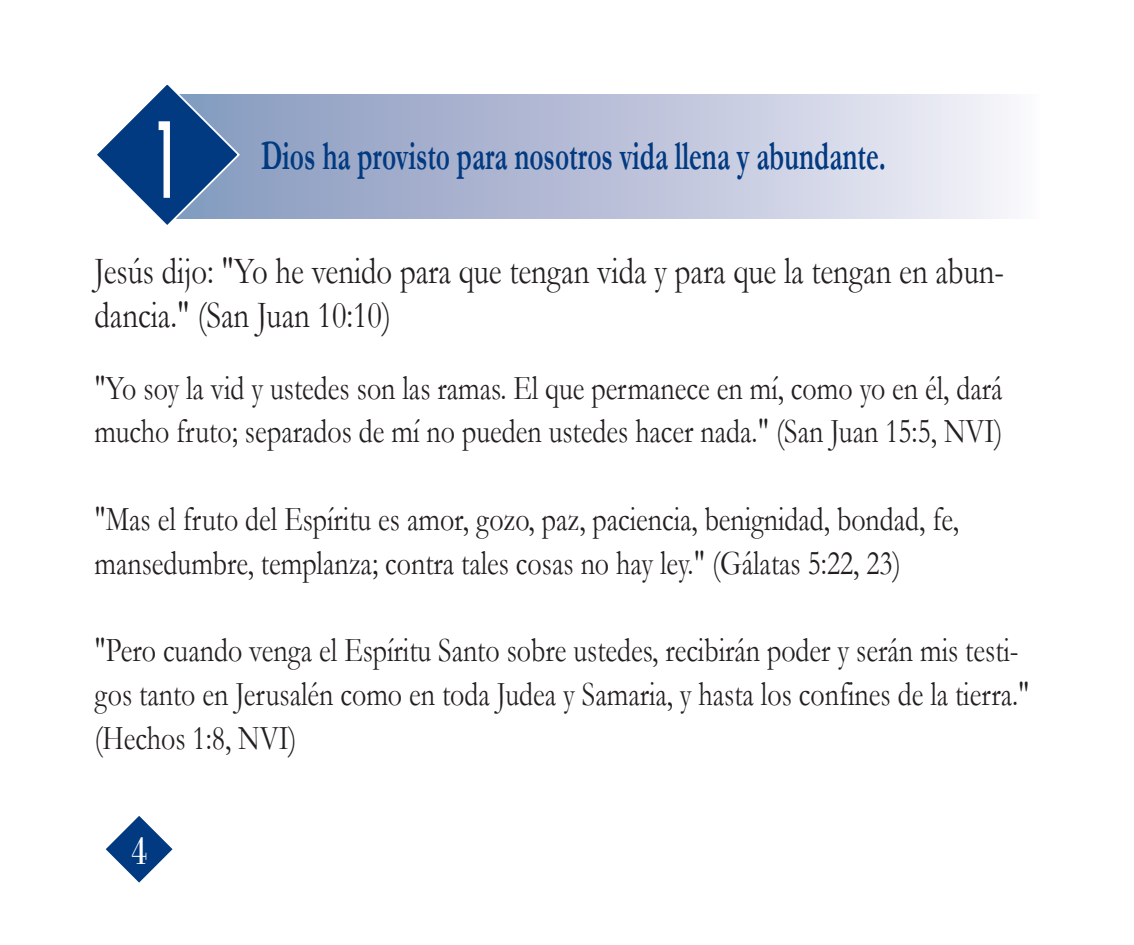
<style>
.page{position:relative;width:1134px;height:945px;background:#fff}
.page>*{position:absolute;margin:0;border:0;box-sizing:border-box;transform-origin:0 0}
.t1{font:500 condensed 101.5px "Futura";color:#fff;scale:.65 1}
.t2{font:700 42px "Garamond";color:#013a81;scale:.65 1}
.t3{font:38.5px/43.8px "Garamond";color:#231f20;scale:.8 1}
.t4{font:38.5px "Bodoni BE";color:#fff;scale:.8 1}
.t5{font:35px/43.8px "Garamond";color:#231f20;scale:.8 1}
</style>
<div class="page">
<svg style="left:106px;top:816px;width:67px;height:67px"></svg>
<div style="left:171px;top:94px;width:869px;height:125px;background:linear-gradient(to right,#8292ba,#f4f3f9)"></div>
<svg style="left:97px;top:85px;width:144px;height:140px"></svg>
<h1 class="t1" style="left:153px;top:95px;width:44px">1</h1>
<p class="t2" style="left:261px;top:131px;width:963px">Dios ha provisto para nosotros vida llena y abundante.</p>
<p class="t3" style="left:94px;top:249px;width:1139px">Jesús dijo: "Yo he venido para que tengan vida y para que la tengan en abun&shy;dancia." (San Juan 10:10)</p>
<p class="t5" style="left:94px;top:365px;width:1137px">"Yo soy la vid y ustedes son las ramas. El que permanece en mí, como yo en él, dará mucho fruto; separados de mí no pueden ustedes hacer nada." (San Juan 15:5, NVI)</p>
<p class="t5" style="left:94px;top:497px;width:1082px">"Mas el fruto del Espíritu es amor, gozo, paz, paciencia, benignidad, bondad, fe, mansedumbre, templanza; contra tales cosas no hay ley." (Gálatas 5:22, 23)</p>
<p class="t5" style="left:94px;top:628px;width:1170px">"Pero cuando venga el Espíritu Santo sobre ustedes, recibirán poder y serán mis testi&shy;gos tanto en Jerusalén como en toda Judea y Samaria, y hasta los confines de la tierra." (Hechos 1:8, NVI)</p>
<p class="t4" style="left:131px;top:829px;width:22px">4</p>
</div>
